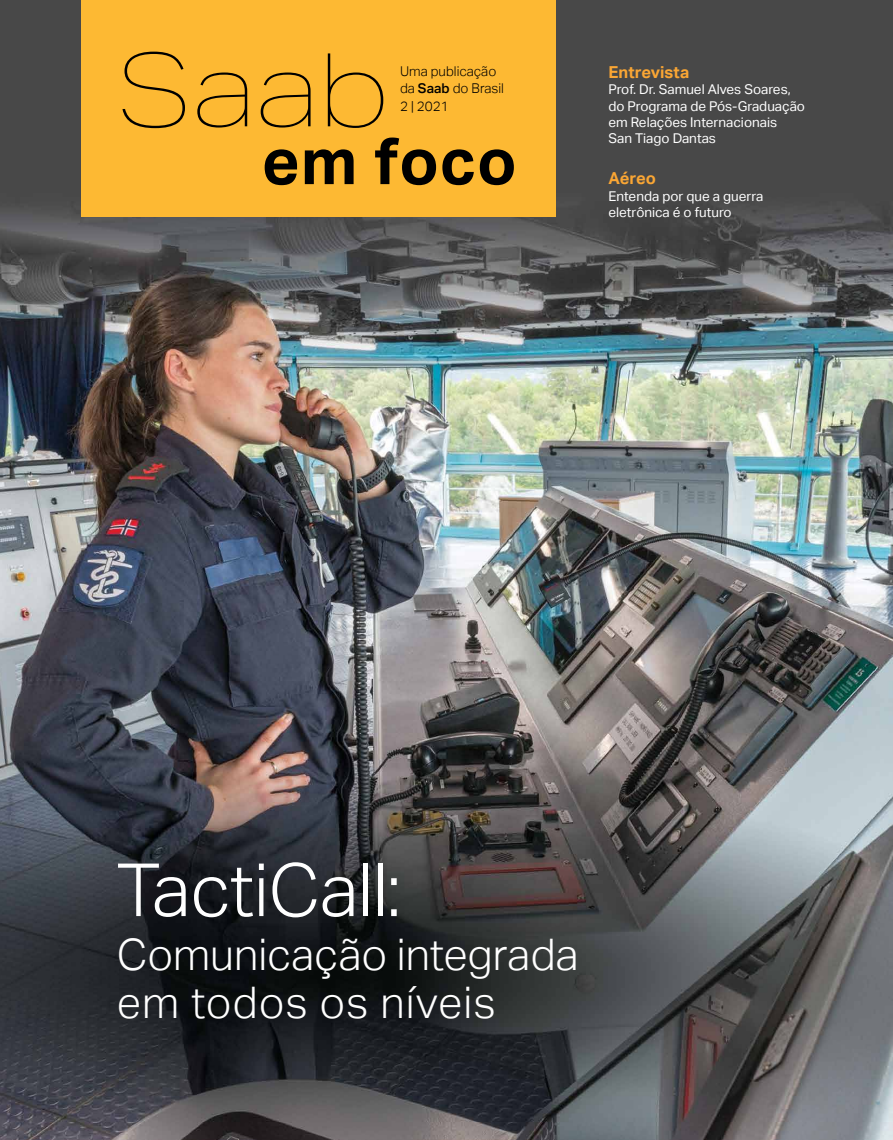
<style>
.page{position:relative;width:893px;height:1140px;background:#fff}
.page>*{position:absolute;margin:0;border:0;box-sizing:border-box;transform-origin:0 0}
.t1{font:102px "Aktiv Grotesk Ex Hair";color:#000}
.t2{font:300 73.5px "Aktiv Grotesk";letter-spacing:-.01em;color:#fff}
.t3{font:700 64.5px "Aktiv Grotesk";letter-spacing:.01em;color:#000}
.t4{font:300 43.5px/48px "Aktiv Grotesk";color:#fff}
.t5{font:700 16.5px "Aktiv Grotesk";color:#faa634}
.t6{font:13.5px/16.2px "Aktiv Grotesk";color:#fff}
.t7{font:300 13.5px/17.4px "Aktiv Grotesk";color:#000}
.s1{font-weight:500}
</style>
<div class="page">
<img style="left:0;top:0;width:893px;height:1140px">
<div style="left:81px;top:0;width:475px;height:217px;background:#fdb933"></div>
<h1 class="t1" style="left:117px;top:33px;width:274px">Saab</h1>
<h3 class="t3" style="left:262px;top:124px;width:256px">em foco</h3>
<p class="t7" style="left:400px;top:63px;width:105px">Uma publicação da <span class="s1">Saab</span> do Brasil<br>2 | 2021</p>
<p class="t5" style="left:608px;top:63px;width:82px">Entrevista</p>
<p class="t6" style="left:608px;top:82px;width:198px">Prof. Dr. Samuel Alves Soares, do Programa de Pós-Graduação em Relações Internacionais<br>San Tiago Dantas</p>
<p class="t5" style="left:608px;top:169px;width:49px">Aéreo</p>
<p class="t6" style="left:608px;top:188px;width:156px">Entenda por que a guerra eletrônica é o futuro</p>
<h2 class="t2" style="left:117px;top:847px;width:286px">TactiCall:</h2>
<h3 class="t4" style="left:117px;top:931px;width:463px">Comunicação integrada em todos os níveis</h3>
</div>
